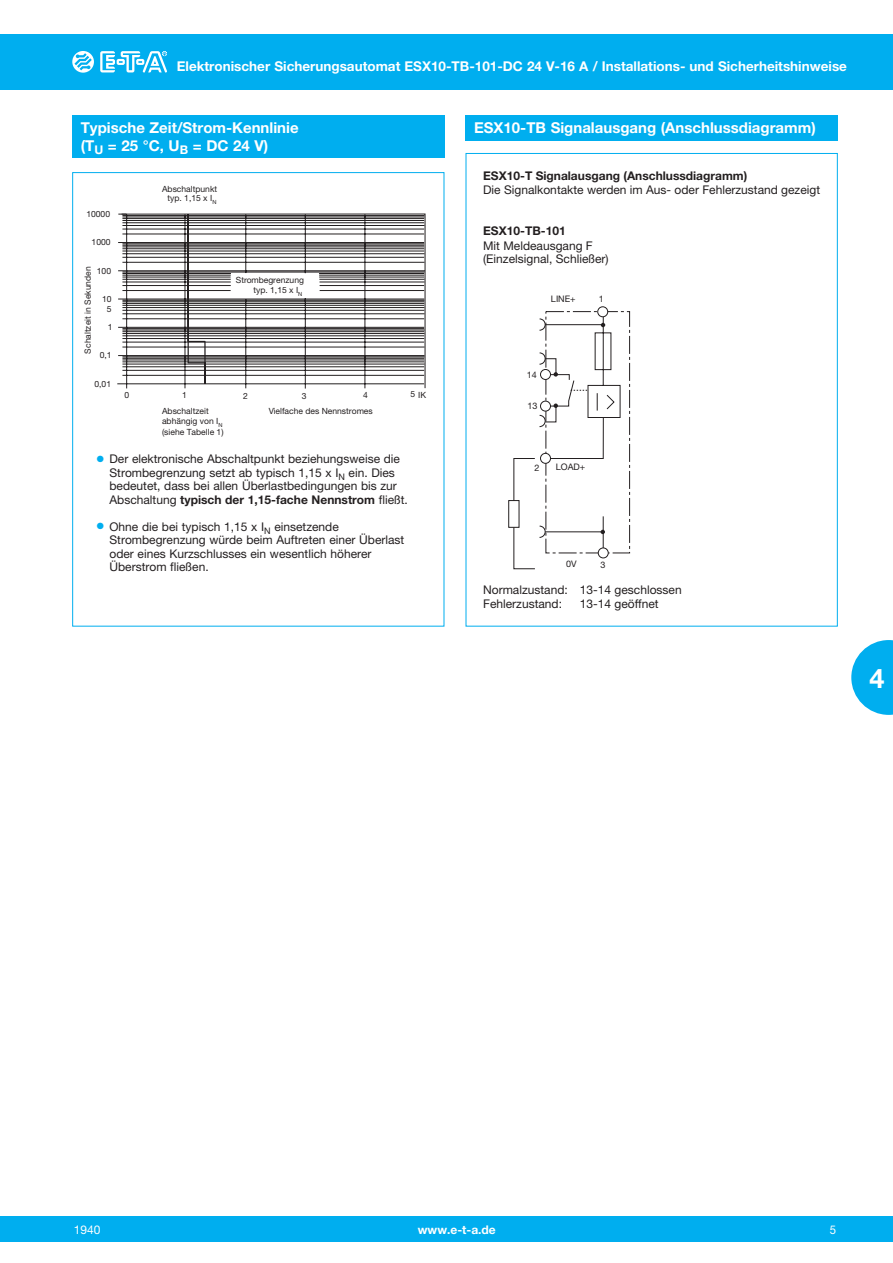
<style>
.page{position:relative;width:893px;height:1263px;background:#fff}
.page>*{position:absolute;margin:0;border:0;box-sizing:border-box;transform-origin:0 0}
.t1{font:700 27px "Helvetica Neue LT";color:#fff}
.t2{font:700 15px/18px "Helvetica Neue LT";color:#fff}
.t3{font:700 13.5px "Helvetica Neue LT";color:#fff}
.t4{font:12px/13.5px "Helvetica Neue LT";color:#231f20}
.t5{font:700 12px "Helvetica Neue LT";color:#231f20}
.t6{font:700 12px "Helvetica Neue LT";color:#fff}
.t7{font:12px "Helvetica Neue LT";color:#fff}
.t8{font:12px "Helvetica Neue LT";color:#fff;scale:.95 1}
.t9{font:9px "Helvetica Neue LT";color:#231f20}
.t10{font:8.55px/10.2px "Helvetica Neue LT";color:#231f20;text-align:center}
.s1{color:#00aeef}
.s2{font-weight:700}
</style>
<div class="page">
<div style="left:0;top:34px;width:893px;height:55px;background:#00aeef"></div>
<svg style="left:72px;top:51px;width:22px;height:22px"></svg>
<svg style="left:100px;top:51px;width:67px;height:21px"></svg>
<div style="left:0;top:1216px;width:893px;height:26px;background:#00aeef"></div>
<svg style="left:851px;top:640px;width:42px;height:75px"></svg>
<div style="left:546px;top:311px;width:84px;height:242px;border:1px dashed #231f20"></div>
<div style="left:598px;top:548px;width:10px;height:10px;background:#fff;border-radius:50%"></div>
<div style="left:598px;top:548px;width:11px;height:10px;border:1px solid #231f20;border-radius:50%"></div>
<div style="left:598px;top:307px;width:10px;height:10px;background:#fff;border-radius:50%"></div>
<div style="left:597px;top:306px;width:11px;height:11px;border:1px solid #231f20;border-radius:50%"></div>
<div style="left:508px;top:500px;width:11px;height:28px;background:#fff;border:1px solid #231f20"></div>
<svg style="left:539px;top:316px;width:82px;height:233px"></svg>
<div style="left:466px;top:115px;width:372px;height:25px;background:#00aeef"></div>
<hr style="left:117px;top:384px;width:307px;height:1px;background:#231f20">
<hr style="left:365px;top:273px;width:1px;height:115px;background:#231f20">
<hr style="left:305px;top:298px;width:1px;height:91px;background:#231f20">
<hr style="left:246px;top:299px;width:1px;height:89px;background:#231f20">
<hr style="left:185px;top:214px;width:1px;height:174px;background:#231f20">
<hr style="left:126px;top:214px;width:1px;height:174px;background:#231f20">
<svg style="left:117px;top:214px;width:309px;height:170px"></svg>
<div style="left:72px;top:115px;width:372px;height:42px;background:#00aeef"></div>
<p class="t3" style="left:177px;top:58px;width:672px">Elektronischer Sicherungsautomat ESX10-TB-101-DC 24 V-16 A / Installations- und Sicherheitshinweise</p>
<p class="t2" style="left:81px;top:118px;width:219px">Typische Zeit/Strom-Kennlinie (T<sub>U</sub> = 25 °C, U<sub>B</sub> = DC 24 V)</p>
<p class="t10" style="left:86px;top:209px;width:25px">10000</p>
<p class="t10" style="left:92px;top:237px;width:21px">1000</p>
<p class="t10" style="left:83px;top:354px;width:89px;rotate:-90deg">Schaltzeit in Sekunden</p>
<p class="t10" style="left:97px;top:265px;width:16px">100</p>
<p class="t10" style="left:102px;top:293px;width:11px">10</p>
<p class="t10" style="left:108px;top:322px;width:6px">1</p>
<p class="t10" style="left:100px;top:350px;width:13px">0,1</p>
<p class="t10" style="left:95px;top:378px;width:18px">0,01</p>
<p class="t10" style="left:107px;top:303px;width:6px">5</p>
<p class="t10" style="left:162px;top:185px;width:57px;line-height:8.6px">Abschaltpunkt typ. 1,15 x I<sub>N</sub></p>
<p class="t10" style="left:236px;top:275px;width:70px">Strombegrenzung</p>
<p class="t10" style="left:253px;top:285px;width:50px">typ. 1,15 x I<sub>N</sub></p>
<p class="t10" style="left:182px;top:390px;width:6px">1</p>
<p class="t10" style="left:243px;top:391px;width:6px">2</p>
<p class="t10" style="left:363px;top:390px;width:6px">4</p>
<p class="t10" style="left:125px;top:390px;width:6px">0</p>
<p class="t10" style="left:302px;top:391px;width:6px">3</p>
<p class="t10" style="left:162px;top:406px;width:63px;text-align:left">Abschaltzeit abhängig von I<sub>N </sub>(siehe Tabelle 1)</p>
<p class="t10" style="left:269px;top:406px;width:106px">Vielfache des Nennstromes</p>
<p class="t10" style="left:411px;top:390px;width:17px">5 IK</p>
<p class="t4" style="left:109px;top:452px;width:300px;text-indent:-13px"><span class="s1">●</span> Der elektronische Abschaltpunkt beziehungsweise die Strombegrenzung setzt ab typisch 1,15 x I<sub>N</sub> ein. Dies bedeutet, dass bei allen Überlastbedingungen bis zur Abschaltung <span class="s2">typisch der 1,15-fache Nennstrom</span> fließt.</p>
<p class="t4" style="left:109px;top:520px;width:296px;text-indent:-13px"><span class="s1">●</span> Ohne die bei typisch 1,15 x I<sub>N</sub> einsetzende Strombegrenzung würde beim Auftreten einer Überlast oder eines Kurzschlusses ein wesentlich höherer Überstrom fließen.</p>
<p class="t2" style="left:474px;top:118px;width:343px">ESX10-TB Signalausgang (Anschlussdiagramm)</p>
<p class="t5" style="left:483px;top:168px;width:266px">ESX10-T Signalausgang (Anschlussdiagramm)</p>
<p class="t4" style="left:483px;top:183px;width:338px">Die Signalkontakte werden im Aus- oder Fehlerzustand gezeigt</p>
<p class="t5" style="left:483px;top:223px;width:84px">ESX10-TB-101</p>
<p class="t4" style="left:483px;top:238px;width:127px">Mit Meldeausgang F (Einzelsignal, Schließer)</p>
<p class="t9" style="left:551px;top:294px;width:26px">LINE+</p>
<p class="t9" style="left:599px;top:294px;width:7px">1</p>
<p class="t9" style="left:527px;top:369px;width:12px">14</p>
<p class="t9" style="left:527px;top:400px;width:12px">13</p>
<p class="t9" style="left:535px;top:463px;width:7px">2</p>
<p class="t9" style="left:556px;top:462px;width:31px">LOAD+</p>
<p class="t9" style="left:566px;top:559px;width:12px">0V</p>
<p class="t9" style="left:600px;top:560px;width:7px">3</p>
<p class="t4" style="left:483px;top:583px;width:200px">Normalzustand: 13-14 geschlossen<br>Fehlerzustand:</p>
<p class="t4" style="left:580px;top:596px;width:80px">13-14 geöffnet</p>
<h1 class="t1" style="left:869px;top:662px;width:17px">4</h1>
<p class="t7" style="left:74px;top:1222px;width:28px">1940</p>
<p class="t6" style="left:418px;top:1222px;width:79px">www.e-t-a.de</p>
<p class="t8" style="left:830px;top:1222px;width:8px">5</p>
</div>
